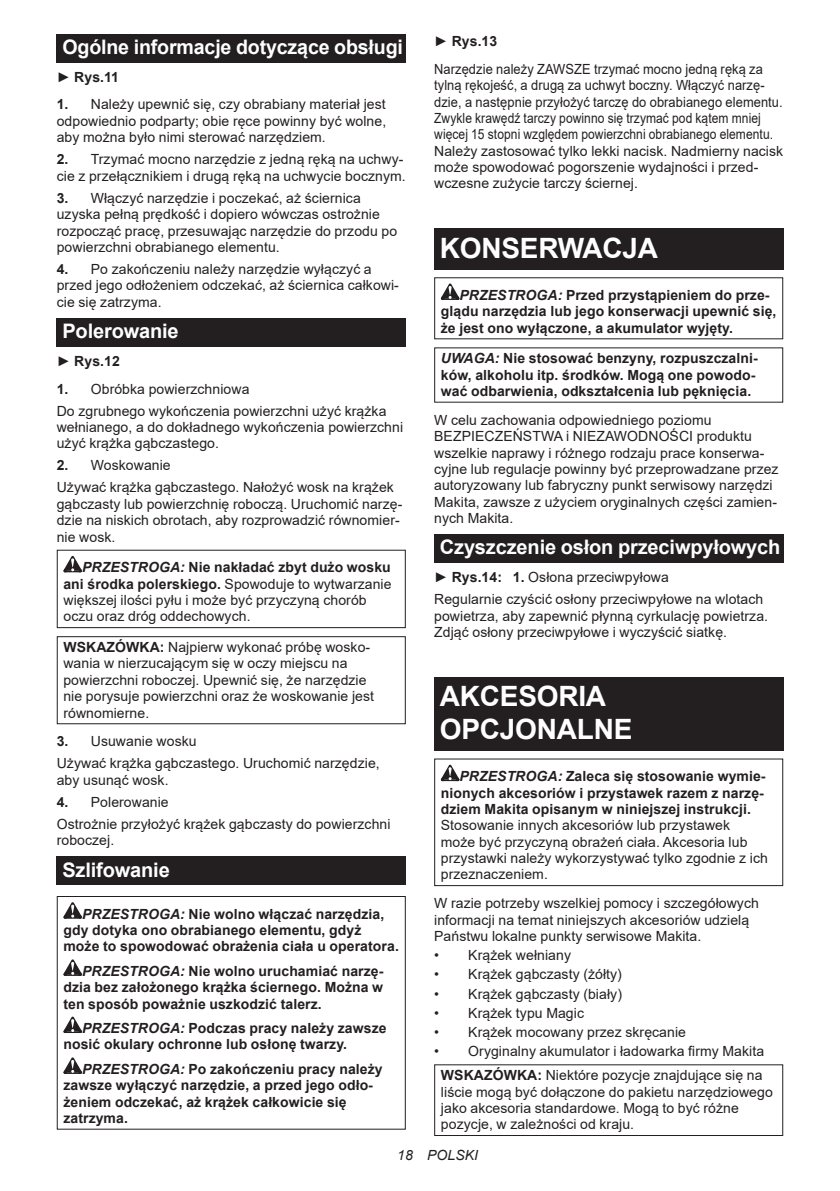
<style>
.page{position:relative;width:840px;height:1191px;background:#fff}
.page>*{position:absolute;margin:0;border:0;box-sizing:border-box;transform-origin:0 0}
.t1{font:700 28px/32.8px "Arial";letter-spacing:-.01em;color:#fff}
.t2{font:700 20px "Arial";letter-spacing:-.01em;color:#fff}
.t3{font:14px/16.4px "Arial";letter-spacing:.005em;color:#231f20}
.t4{font:700 14px/16.4px "Arial";letter-spacing:.005em;color:#231f20}
.t5{font:14px/16.4px "Arial";letter-spacing:.005em;color:#231f20;scale:.92 1}
.t6{font:italic 14px "Arial";letter-spacing:.005em;color:#231f20}
.s1{font-weight:400}
.s2{font-weight:700}
.s3{font-weight:700;font-style:italic}
.s4{font-style:italic}
</style>
<div class="page">
<div style="left:57px;top:34px;width:348px;height:29px;background:#231f20"></div>
<div style="left:57px;top:318px;width:348px;height:28px;background:#231f20"></div>
<svg style="left:63px;top:556px;width:19px;height:16px"></svg>
<div style="left:57px;top:550px;width:348px;height:78px;border:1px solid #231f20"></div>
<div style="left:57px;top:636px;width:348px;height:88px;border:1px solid #231f20"></div>
<div style="left:57px;top:856px;width:348px;height:29px;background:#231f20"></div>
<svg style="left:63px;top:902px;width:19px;height:16px"></svg>
<svg style="left:63px;top:959px;width:19px;height:16px"></svg>
<svg style="left:63px;top:1016px;width:19px;height:17px"></svg>
<svg style="left:63px;top:1057px;width:19px;height:16px"></svg>
<div style="left:57px;top:896px;width:348px;height:233px;border:1px solid #231f20"></div>
<div style="left:434px;top:228px;width:348px;height:41px;background:#231f20"></div>
<svg style="left:440px;top:283px;width:19px;height:17px"></svg>
<div style="left:434px;top:534px;width:348px;height:29px;background:#231f20"></div>
<div style="left:434px;top:676px;width:348px;height:74px;background:#231f20"></div>
<svg style="left:440px;top:764px;width:19px;height:17px"></svg>
<div style="left:434px;top:758px;width:348px;height:128px;border:1px solid #231f20"></div>
<div style="left:434px;top:1064px;width:348px;height:72px;border:1px solid #231f20"></div>
<h2 class="t2" style="left:62px;top:33px;width:342px">Ogólne informacje dotyczące obsługi</h2>
<p class="t4" style="left:57px;top:69px;width:64px"><span class="s1">►</span> Rys.11</p>
<p class="t3" style="left:57px;top:96px;width:331px;text-align:justify"><span class="s2">1.</span> Należy upewnić się, czy obrabiany materiał jest odpowiednio podparty; obie ręce powinny być wolne, aby można było nimi sterować narzędziem.</p>
<p class="t3" style="left:57px;top:151px;width:350px"><span class="s2">2.</span> Trzymać mocno narzędzie z jedną ręką na uchwy&shy;cie z przełącznikiem i drugą ręką na uchwycie bocznym.</p>
<p class="t3" style="left:57px;top:189px;width:342px"><span class="s2">3.</span> Włączyć narzędzie i poczekać, aż ściernica uzyska pełną prędkość i dopiero wówczas ostrożnie rozpocząć pracę, przesuwając narzędzie do przodu po powierzchni obrabianego elementu.</p>
<p class="t3" style="left:57px;top:261px;width:343px"><span class="s2">4.</span> Po zakończeniu należy narzędzie wyłączyć a przed jego odłożeniem odczekać, aż ściernica całkowi&shy;cie się zatrzyma.</p>
<h2 class="t2" style="left:62px;top:317px;width:118px">Polerowanie</h2>
<p class="t4" style="left:57px;top:353px;width:65px"><span class="s1">►</span> Rys.12</p>
<p class="t3" style="left:57px;top:377px;width:331px;line-height:22px"><span class="s2">1.</span> Obróbka powierzchniowa<br>Do zgrubnego wykończenia powierzchni użyć krążka</p>
<p class="t3" style="left:57px;top:419px;width:348px">wełnianego, a do dokładnego wykończenia powierzchni użyć krążka gąbczastego.</p>
<p class="t3" style="left:57px;top:456px;width:338px;line-height:22px"><span class="s2">2.</span> Woskowanie<br>Używać krążka gąbczastego. Nałożyć wosk na krążek</p>
<p class="t3" style="left:57px;top:495px;width:347px">gąbczasty lub powierzchnię roboczą. Uruchomić narzę&shy;dzie na niskich obrotach, aby rozprowadzić równomier&shy;nie wosk.</p>
<p class="t3" style="left:63px;top:559px;width:329px;text-indent:19px"><span class="s3">PRZESTROGA:</span> <span class="s2">Nie nakładać zbyt dużo wosku ani środka polerskiego.</span> Spowoduje to wytwarzanie większej ilości pyłu i może być przyczyną chorób oczu oraz dróg oddechowych.</p>
<p class="t3" style="left:63px;top:639px;width:312px"><span class="s2">WSKAZÓWKA:</span> Najpierw wykonać próbę wosko&shy;wania w nierzucającym się w oczy miejscu na powierzchni roboczej. Upewnić się, że narzędzie nie porysuje powierzchni oraz że woskowanie jest równomierne.</p>
<p class="t3" style="left:57px;top:731px;width:324px;line-height:22px"><span class="s2">3.</span> Usuwanie wosku<br>Używać krążka gąbczastego. Uruchomić narzędzie,</p>
<p class="t3" style="left:57px;top:771px;width:113px">aby usunąć wosk.</p>
<p class="t3" style="left:57px;top:792px;width:335px;line-height:22px"><span class="s2">4.</span> Polerowanie<br>Ostrożnie przyłożyć krążek gąbczasty do powierzchni</p>
<p class="t3" style="left:57px;top:832px;width:59px">roboczej.</p>
<h2 class="t2" style="left:62px;top:855px;width:109px">Szlifowanie</h2>
<p class="t4" style="left:63px;top:905px;width:337px;text-indent:19px"><span class="s4">PRZESTROGA:</span> Nie wolno włączać narzędzia, gdy dotyka ono obrabianego elementu, gdyż może to spowodować obrażenia ciała u operatora.</p>
<p class="t4" style="left:63px;top:962px;width:321px;text-align:justify;text-indent:19px"><span class="s4">PRZESTROGA:</span> Nie wolno uruchamiać narzę&shy;dzia bez założonego krążka ściernego. Można w ten sposób poważnie uszkodzić talerz.</p>
<p class="t4" style="left:63px;top:1020px;width:324px;text-indent:19px"><span class="s4">PRZESTROGA:</span> Podczas pracy należy zawsze nosić okulary ochronne lub osłonę twarzy.</p>
<p class="t4" style="left:63px;top:1060px;width:320px;text-indent:19px"><span class="s4">PRZESTROGA:</span> Po zakończeniu pracy należy zawsze wyłączyć narzędzie, a przed jego odło&shy;żeniem odczekać, aż krążek całkowicie się zatrzyma.</p>
<p class="t3" style="left:434px;top:27px;width:330px;line-height:27.8px">► <span class="s2">Rys.13<br></span>Narzędzie należy ZAWSZE trzymać mocno jedną ręką za</p>
<p class="t5" style="left:434px;top:77px;width:381px">tylną rękojeść, a drugą za uchwyt boczny. Włączyć narzę&shy;dzie, a następnie przyłożyć tarczę do obrabianego elementu.<br>Zwykle krawędź tarczy powinno się trzymać pod kątem mniej więcej 15 stopni względem powierzchni obrabianego elementu.<br>Należy zastosować tylko lekki nacisk. Nadmierny nacisk może spowodować pogorszenie wydajności i przed&shy;wczesne zużycie tarczy ściernej.</p>
<h1 class="t1" style="left:439px;top:234px;width:220px">KONSERWACJA</h1>
<p class="t4" style="left:440px;top:287px;width:337px;text-indent:19px"><span class="s4">PRZESTROGA:</span> Przed przystąpieniem do prze&shy;glądu narzędzia lub jego konserwacji upewnić się, że jest ono wyłączone, a akumulator wyjęty.</p>
<p class="t4" style="left:440px;top:350px;width:318px"><span class="s4">UWAGA:</span> Nie stosować benzyny, rozpuszczalni&shy;ków, alkoholu itp. środków. Mogą one powodo&shy;wać odbarwienia, odkształcenia lub pęknięcia.</p>
<p class="t3" style="left:434px;top:413px;width:346px">W celu zachowania odpowiedniego poziomu BEZPIECZEŃSTWA i NIEZAWODNOŚCI produktu wszelkie naprawy i różnego rodzaju prace konserwa&shy;cyjne lub regulacje powinny być przeprowadzane przez autoryzowany lub fabryczny punkt serwisowy narzędzi Makita, zawsze z użyciem oryginalnych części zamien&shy;nych Makita.</p>
<h2 class="t2" style="left:439px;top:533px;width:342px">Czyszczenie osłon przeciwpyłowych</h2>
<p class="t3" style="left:434px;top:566px;width:330px;line-height:22px">► <span class="s2">Rys.14: 1.</span> Osłona przeciwpyłowa<br>Regularnie czyścić osłony przeciwpyłowe na wlotach</p>
<p class="t3" style="left:434px;top:607px;width:335px">powietrza, aby zapewnić płynną cyrkulację powietrza.<br>Zdjąć osłony przeciwpyłowe i wyczyścić siatkę.</p>
<h1 class="t1" style="left:439px;top:682px;width:194px">AKCESORIA<br>OPCJONALNE</h1>
<p class="t4" style="left:440px;top:768px;width:326px;text-indent:19px"><span class="s4">PRZESTROGA:</span> Zaleca się stosowanie wymie&shy;nionych akcesoriów i przystawek razem z narzę&shy;dziem Makita opisanym w niniejszej instrukcji.</p>
<p class="t3" style="left:440px;top:817px;width:328px">Stosowanie innych akcesoriów lub przystawek może być przyczyną obrażeń ciała. Akcesoria lub przystawki należy wykorzystywać tylko zgodnie z ich przeznaczeniem.</p>
<p class="t3" style="left:434px;top:895px;width:326px">W razie potrzeby wszelkiej pomocy i szczegółowych informacji na temat niniejszych akcesoriów udzielą<br>Państwu lokalne punkty serwisowe Makita.</p>
<p class="t3" style="left:434px;top:947px;width:138px">• Krążek wełniany</p>
<p class="t3" style="left:434px;top:966px;width:189px">• Krążek gąbczasty (żółty)</p>
<p class="t3" style="left:434px;top:985px;width:189px">• Krążek gąbczasty (biały)</p>
<p class="t3" style="left:434px;top:1004px;width:151px">• Krążek typu Magic</p>
<p class="t3" style="left:434px;top:1023px;width:253px">• Krążek mocowany przez skręcanie</p>
<p class="t3" style="left:434px;top:1039px;width:331px;line-height:23.8px;text-align:center">• Oryginalny akumulator i ładowarka firmy Makita<br><span class="s2">WSKAZÓWKA:</span> Niektóre pozycje znajdujące się na</p>
<p class="t3" style="left:440px;top:1083px;width:333px">liście mogą być dołączone do pakietu narzędziowego jako akcesoria standardowe. Mogą to być różne pozycje, w zależności od kraju.</p>
<p class="t6" style="left:397px;top:1147px;width:82px">18 POLSKI</p>
</div>
